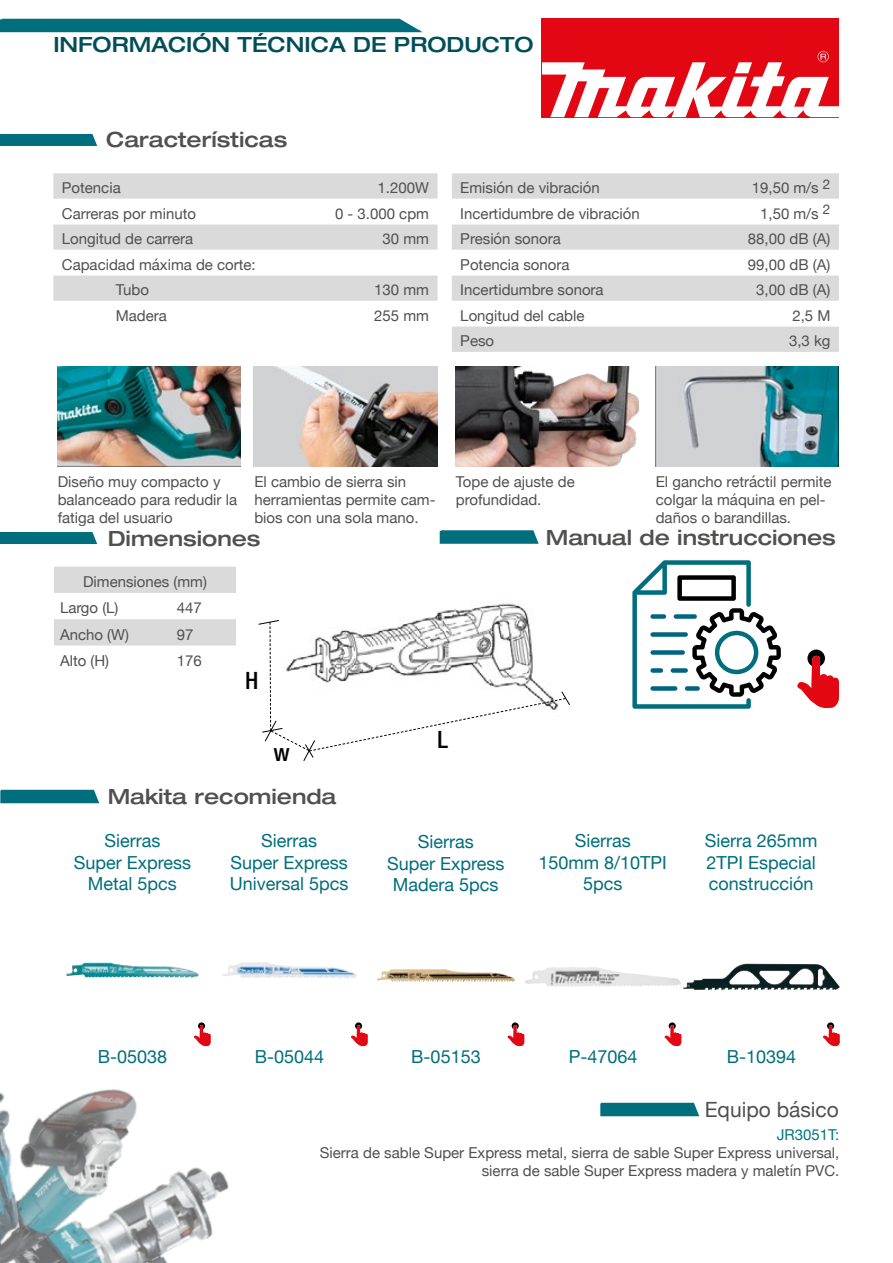
<style>
.page{position:relative;width:893px;height:1263px;background:#fff}
.page>*{position:absolute;margin:0;border:0;box-sizing:border-box;transform-origin:0 0}
.Prestaciones_destaca{font:500 condensed 24px "Helvetica Neue";color:#000}
.titulo_caracterisitc{font:500 expanded 21px "Helvetica Neue";color:#50504f}
.t1{font:500 expanded 21px "Helvetica Neue";color:#004e57}
.Títulos_apartados{font:21px "Helvetica Neue";color:#50504f}
.t2{font:18px/21.6px "Helvetica Neue";color:#006e7c;text-align:center}
.Texto__Párrafo_Carac{font:15px/18px "Helvetica Neue";color:#50504f}
.estilo_parrafo_tabla{font:15px "Helvetica Neue";color:#50504f}
.Texto__Párrafo_Carac-2{font:15px "Helvetica Neue";color:#007684}
</style>
<div class="page">
<svg style="left:0;top:789px;width:100px;height:15px"></svg>
<svg style="left:0;top:532px;width:97px;height:12px"></svg>
<svg style="left:0;top:134px;width:97px;height:12px"></svg>
<div style="left:542px;top:18px;width:297px;height:99px;background:#e30613"></div>
<svg style="left:542px;top:51px;width:297px;height:66px"></svg>
<svg style="left:0;top:1089px;width:229px;height:174px"></svg>
<svg style="left:600px;top:1102px;width:100px;height:15px"></svg>
<svg style="left:439px;top:530px;width:100px;height:14px"></svg>
<svg style="left:0;top:18px;width:423px;height:15px"></svg>
<img style="left:66px;top:962px;width:80px;height:16px">
<svg style="left:194px;top:1022px;width:17px;height:24px"></svg>
<img style="left:222px;top:962px;width:110px;height:16px">
<svg style="left:351px;top:1022px;width:17px;height:24px"></svg>
<img style="left:377px;top:969px;width:69px;height:13px">
<svg style="left:507px;top:1022px;width:17px;height:24px"></svg>
<img style="left:525px;top:967px;width:115px;height:20px">
<svg style="left:664px;top:1022px;width:17px;height:24px"></svg>
<img style="left:254px;top:366px;width:184px;height:100px">
<img style="left:456px;top:366px;width:183px;height:100px">
<img style="left:656px;top:366px;width:183px;height:100px">
<svg style="left:632px;top:560px;width:149px;height:149px"></svg>
<svg style="left:797px;top:649px;width:42px;height:59px"></svg>
<img style="left:683px;top:965px;width:67px;height:25px">
<svg style="left:823px;top:1022px;width:17px;height:24px"></svg>
<img style="left:57px;top:366px;width:184px;height:100px">
<img style="left:423px;top:603px;width:106px;height:16px">
<svg style="left:54px;top:567px;width:182px;height:78px"></svg>
<svg style="left:53px;top:173px;width:385px;height:77px;fill:#dadada"></svg>
<svg style="left:53px;top:199px;width:385px;height:25px"></svg>
<svg style="left:53px;top:275px;width:385px;height:26px"></svg>
<div style="left:452px;top:173px;width:387px;height:179px;background:#dadada"></div>
<svg style="left:452px;top:199px;width:387px;height:127px"></svg>
<svg style="left:258px;top:619px;width:312px;height:142px"></svg>
<p class="t1" style="left:53px;top:32px;width:482px">INFORMACIÓN TÉCNICA DE PRODUCTO</p>
<p class="titulo_caracterisitc" style="left:106px;top:127px;width:183px">Características</p>
<p class="estilo_parrafo_tabla" style="left:62px;top:177px;width:60px">Potencia</p>
<p class="estilo_parrafo_tabla" style="left:378px;top:177px;width:53px">1.200W</p>
<p class="estilo_parrafo_tabla" style="left:62px;top:203px;width:136px">Carreras por minuto</p>
<p class="estilo_parrafo_tabla" style="left:335px;top:203px;width:95px">0 - 3.000 cpm</p>
<p class="estilo_parrafo_tabla" style="left:62px;top:228px;width:133px">Longitud de carrera</p>
<p class="estilo_parrafo_tabla" style="left:383px;top:228px;width:48px">30 mm</p>
<p class="estilo_parrafo_tabla" style="left:62px;top:254px;width:195px">Capacidad máxima de corte:</p>
<p class="estilo_parrafo_tabla" style="left:116px;top:279px;width:35px">Tubo</p>
<p class="estilo_parrafo_tabla" style="left:374px;top:279px;width:56px">130 mm</p>
<p class="estilo_parrafo_tabla" style="left:116px;top:305px;width:53px">Madera</p>
<p class="estilo_parrafo_tabla" style="left:374px;top:305px;width:56px">255 mm</p>
<p class="estilo_parrafo_tabla" style="left:460px;top:177px;width:141px">Emisión de vibración</p>
<p class="estilo_parrafo_tabla" style="left:752px;top:177px;width:80px">19,50 m/s <sup>2</sup></p>
<p class="estilo_parrafo_tabla" style="left:460px;top:203px;width:181px">Incertidumbre de vibración</p>
<p class="estilo_parrafo_tabla" style="left:760px;top:203px;width:72px">1,50 m/s <sup>2</sup></p>
<p class="estilo_parrafo_tabla" style="left:460px;top:228px;width:102px">Presión sonora</p>
<p class="estilo_parrafo_tabla" style="left:748px;top:228px;width:84px">88,00 dB (A)</p>
<p class="estilo_parrafo_tabla" style="left:460px;top:254px;width:111px">Potencia sonora</p>
<p class="estilo_parrafo_tabla" style="left:748px;top:254px;width:84px">99,00 dB (A)</p>
<p class="estilo_parrafo_tabla" style="left:460px;top:279px;width:145px">Incertidumbre sonora</p>
<p class="estilo_parrafo_tabla" style="left:756px;top:279px;width:76px">3,00 dB (A)</p>
<p class="estilo_parrafo_tabla" style="left:460px;top:305px;width:126px">Longitud del cable</p>
<p class="estilo_parrafo_tabla" style="left:792px;top:305px;width:40px">2,5 M</p>
<p class="estilo_parrafo_tabla" style="left:460px;top:330px;width:35px">Peso</p>
<p class="estilo_parrafo_tabla" style="left:789px;top:330px;width:43px">3,3 kg</p>
<p class="Texto__Párrafo_Carac" style="left:58px;top:474px;width:181px">Diseño muy compacto y balanceado para redudir la fatiga del usuario</p>
<p class="Texto__Párrafo_Carac" style="left:254px;top:474px;width:183px">El cambio de sierra sin herramientas permite cam&shy;bios con una sola mano.</p>
<p class="titulo_caracterisitc" style="left:108px;top:526px;width:154px">Dimensiones</p>
<p class="Texto__Párrafo_Carac" style="left:83px;top:573px;width:125px">Dimensiones (mm)</p>
<p class="Texto__Párrafo_Carac" style="left:60px;top:600px;width:60px">Largo (L)</p>
<p class="Texto__Párrafo_Carac" style="left:177px;top:600px;width:27px">447</p>
<p class="Texto__Párrafo_Carac" style="left:60px;top:626px;width:70px">Ancho (W)</p>
<p class="Texto__Párrafo_Carac" style="left:177px;top:626px;width:18px">97</p>
<p class="Texto__Párrafo_Carac" style="left:60px;top:652px;width:51px">Alto (H)</p>
<p class="Texto__Párrafo_Carac" style="left:177px;top:652px;width:27px">176</p>
<p class="Prestaciones_destaca" style="left:245px;top:666px;width:15px">H</p>
<p class="Texto__Párrafo_Carac" style="left:456px;top:474px;width:120px">Tope de ajuste de</p>
<p class="Texto__Párrafo_Carac" style="left:456px;top:492px;width:87px">profundidad.</p>
<p class="Texto__Párrafo_Carac" style="left:656px;top:474px;width:177px">El gancho retráctil permite colgar la máquina en pel&shy;daños o barandillas.</p>
<p class="titulo_caracterisitc" style="left:546px;top:525px;width:292px">Manual de instrucciones</p>
<p class="Prestaciones_destaca" style="left:273px;top:738px;width:18px">w</p>
<p class="titulo_caracterisitc" style="left:108px;top:783px;width:230px">Makita recomienda</p>
<p class="t2" style="left:74px;top:831px;width:119px">Sierras<br>Super Express<br>Metal 5pcs</p>
<p class="t2" style="left:261px;top:831px;width:57px">Sierras</p>
<p class="t2" style="left:230px;top:852px;width:120px;text-align:left">Super Express<br>Universal 5pcs</p>
<p class="Prestaciones_destaca" style="left:438px;top:725px;width:12px">L</p>
<p class="t2" style="left:418px;top:832px;width:57px">Sierras</p>
<p class="t2" style="left:387px;top:853px;width:119px">Super Express<br>Madera 5pcs</p>
<p class="t2" style="left:575px;top:831px;width:57px">Sierras</p>
<p class="t2" style="left:538px;top:852px;width:130px">150mm 8/10TPI<br>5pcs</p>
<p class="t2" style="left:705px;top:831px;width:114px">Sierra 265mm</p>
<p class="t2" style="left:706px;top:852px;width:111px;text-align:left">2TPI Especial construcción</p>
<p class="t2" style="left:98px;top:1047px;width:71px">B-05038</p>
<p class="t2" style="left:255px;top:1047px;width:71px">B-05044</p>
<p class="t2" style="left:411px;top:1047px;width:71px">B-05153</p>
<p class="t2" style="left:569px;top:1047px;width:70px">P-47064</p>
<p class="t2" style="left:727px;top:1047px;width:71px">B-10394</p>
<p class="Títulos_apartados" style="left:705px;top:1095px;width:136px">Equipo básico</p>
<p class="Texto__Párrafo_Carac-2" style="left:777px;top:1124px;width:64px">JR3051T:</p>
<p class="Texto__Párrafo_Carac" style="left:320px;top:1145px;width:521px;text-align:right">Sierra de sable Super Express metal, sierra de sable Super Express universal, sierra de sable Super Express madera y maletín PVC.</p>
</div>
